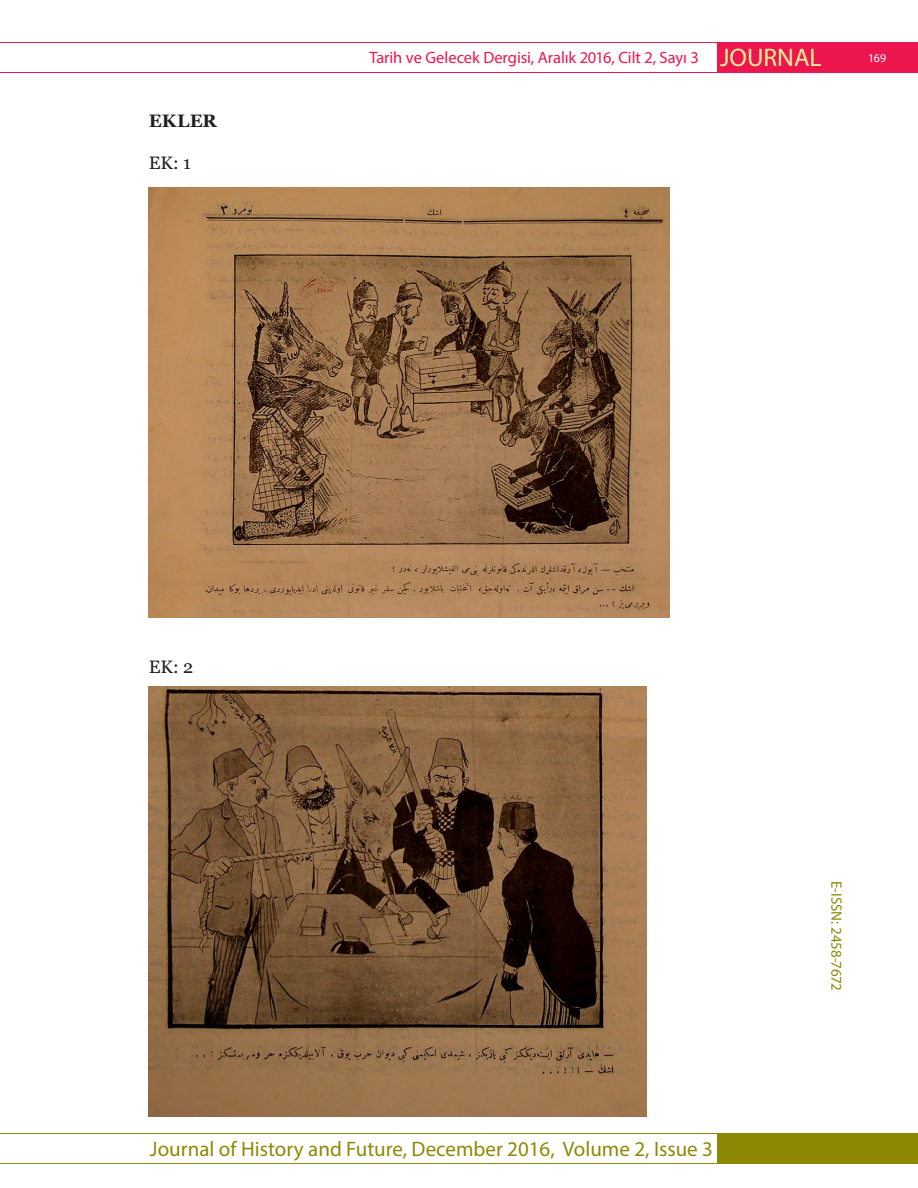
<style>
.page{position:relative;width:918px;height:1188px;background:#fff}
.page>*{position:absolute;margin:0;border:0;box-sizing:border-box;transform-origin:0 0}
.t1{font:21px "Myriad Pro";color:#8e8905}
.Body_text_normal{font:18px "Georgia";color:#231f20}
.Body_text_normal-2{font:700 18px "Georgia";letter-spacing:.005em;color:#231f20}
.t2{font:16.5px "Myriad Pro";letter-spacing:-.005em;color:#ed154d}
.t3{font:15px "Myriad Pro";letter-spacing:-.015em;color:#8e8905}
.t4{font:12px "Myriad Pro";color:#fff}
.s1{font-size:25.5px;color:#f6f299}
</style>
<div class="page">
<hr style="left:0;top:42px;width:918px;height:1px;background:#ed154d">
<hr style="left:0;top:72px;width:918px;height:1px;background:#ed154d">
<div style="left:717px;top:43px;width:201px;height:30px;background:#ed154d"></div>
<hr style="left:0;top:1133px;width:918px;height:1px;background:#8e8905">
<hr style="left:0;top:1163px;width:918px;height:1px;background:#8e8905">
<div style="left:717px;top:1134px;width:201px;height:30px;background:#8e8905"></div>
<img style="left:149px;top:188px;width:520px;height:429px">
<img style="left:149px;top:686px;width:497px;height:431px">
<p class="Body_text_normal-2" style="left:149px;top:109px;width:70px">EKLER</p>
<p class="Body_text_normal" style="left:149px;top:152px;width:44px">EK: 1</p>
<p class="t2" style="left:369px;top:48px;width:454px">Tarih ve Gelecek Dergisi, Aralık 2016, Cilt 2, Sayı 3 <span class="s1">JOURNAL</span></p>
<p class="t4" style="left:868px;top:50px;width:19px">169</p>
<p class="Body_text_normal" style="left:149px;top:656px;width:46px">EK: 2</p>
<p class="t1" style="left:150px;top:1136px;width:565px">Journal of History and Future, December 2016, Volume 2, Issue 3</p>
<p class="t3" style="left:846px;top:881px;width:112px;rotate:90deg">E-ISSN: 2458-7672</p>
</div>
